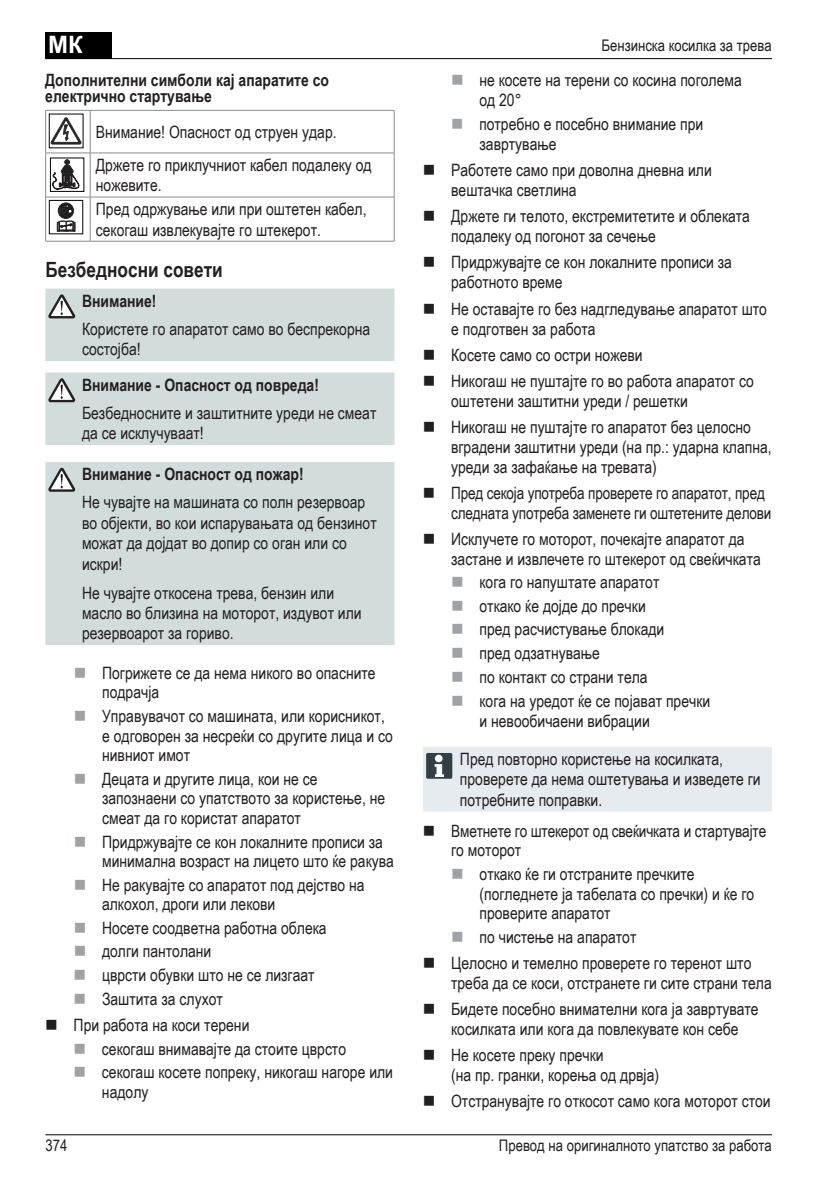
<style>
.page{position:relative;width:840px;height:1191px;background:#fff}
.page>*{position:absolute;margin:0;border:0;box-sizing:border-box;transform-origin:0 0}
.t1{font:700 24px "Arial";color:#fff}
.t2{font:700 21px "Arial Narrow";color:#231f20}
.t3{font:17px/19.6px "Arial Narrow";color:#231f20}
.t4{font:700 17px/16px "Arial Narrow";color:#231f20}
.t5{font:16px "Arial Narrow";color:#231f20}
</style>
<div class="page">
<div style="left:45px;top:32px;width:67px;height:27px;background:#000"></div>
<hr style="left:45px;top:1134px;width:726px;height:1px;background:#000">
<hr style="left:45px;top:58px;width:726px;height:1px;background:#000">
<div style="left:45px;top:289px;width:349px;height:72px;background:#d3dcdd"></div>
<div style="left:45px;top:372px;width:349px;height:73px;background:#d3dcdd"></div>
<div style="left:45px;top:462px;width:349px;height:183px;background:#d3dcdd"></div>
<svg style="left:48px;top:467px;width:27px;height:25px"></svg>
<hr style="left:45px;top:110px;width:45px;height:1px;background:#8a8c8f">
<hr style="left:45px;top:111px;width:1px;height:42px;background:#8a8c8f">
<hr style="left:90px;top:110px;width:304px;height:1px;background:#8a8c8f">
<hr style="left:90px;top:111px;width:1px;height:42px;background:#8a8c8f">
<hr style="left:393px;top:111px;width:1px;height:42px;background:#8a8c8f">
<hr style="left:45px;top:153px;width:45px;height:1px;background:#8a8c8f">
<hr style="left:45px;top:153px;width:1px;height:44px;background:#8a8c8f">
<hr style="left:90px;top:153px;width:304px;height:1px;background:#8a8c8f">
<hr style="left:90px;top:153px;width:1px;height:44px;background:#8a8c8f">
<hr style="left:393px;top:153px;width:1px;height:44px;background:#8a8c8f">
<hr style="left:45px;top:197px;width:45px;height:1px;background:#8a8c8f">
<hr style="left:45px;top:197px;width:1px;height:44px;background:#8a8c8f">
<hr style="left:90px;top:197px;width:304px;height:1px;background:#8a8c8f">
<hr style="left:90px;top:197px;width:1px;height:44px;background:#8a8c8f">
<hr style="left:393px;top:197px;width:1px;height:44px;background:#8a8c8f">
<hr style="left:45px;top:241px;width:45px;height:1px;background:#8a8c8f">
<hr style="left:90px;top:241px;width:304px;height:1px;background:#8a8c8f">
<svg style="left:51px;top:118px;width:30px;height:26px"></svg>
<div style="left:50px;top:158px;width:34px;height:34px;border:1px solid #010202"></div>
<svg style="left:52px;top:160px;width:27px;height:29px"></svg>
<div style="left:49px;top:200px;width:34px;height:34px;border:1px solid #010202"></div>
<svg style="left:57px;top:203px;width:18px;height:29px"></svg>
<div style="left:423px;top:747px;width:348px;height:65px;background:#e6ebef"></div>
<h1 class="t1" style="left:48px;top:29px;width:36px">МК</h1>
<p class="t4" style="left:45px;top:71px;width:285px">Дополнителни симболи кај апаратите со електрично стартување</p>
<p class="t3" style="left:96px;top:115px;width:277px;line-height:33.2px">Внимание! Опасност од струен удар.<br>Држете го приклучниот кабел подалеку од</p>
<p class="t3" style="left:96px;top:173px;width:272px;line-height:23.8px">ножевите.<br>Пред одржување или при оштетен кабел,</p>
<p class="t3" style="left:96px;top:219px;width:226px">секогаш извлекувајте го штекерот.</p>
<p class="t2" style="left:45px;top:254px;width:179px">Безбедносни совети</p>
<p class="t4" style="left:82px;top:292px;width:76px">Внимание!</p>
<p class="t3" style="left:82px;top:318px;width:289px;line-height:20.4px">Користете го апаратот само во беспрекорна состојба!</p>
<p class="t4" style="left:82px;top:376px;width:238px">Внимание - Опасност од повреда!</p>
<p class="t3" style="left:82px;top:402px;width:296px;line-height:20.4px">Безбедносните и заштитните уреди не смеат да се исклучуваат!</p>
<p class="t4" style="left:82px;top:465px;width:223px">Внимание - Опасност од пожар!</p>
<p class="t3" style="left:82px;top:491px;width:296px;line-height:20.4px">Не чувајте на машината со полн резервоар во објекти, во кои испарувањата од бензинот можат да дојдат во допир со оган или со искри!</p>
<p class="t3" style="left:82px;top:581px;width:281px;line-height:20.4px">Не чувајте откосена трева, бензин или масло во близина на моторот, издувот или резервоарот за гориво.</p>
<p class="t3" style="left:102px;top:662px;width:275px">Погрижете се да нема никого во опасните подрачја</p>
<p class="t3" style="left:102px;top:705px;width:292px">Управувачот со машината, или корисникот, е одговорен за несреќи со другите лица и со нивниот имот</p>
<p class="t3" style="left:102px;top:768px;width:284px">Децата и другите лица, кои не се запознаени со упатството за користење, не смеат да го користат апаратот</p>
<p class="t3" style="left:102px;top:831px;width:293px">Придржувајте се кон локалните прописи за минимална возраст на лицето што ќе ракува</p>
<p class="t3" style="left:102px;top:874px;width:264px">Не ракувајте со апаратот под дејство на алкохол, дроги или лекови</p>
<p class="t3" style="left:102px;top:915px;width:226px;line-height:23.6px">Носете соодветна работна облека долги пантолани<br>цврсти обувки што не се лизгаат<br>Заштита за слухот</p>
<p class="t3" style="left:102px;top:1012px;width:292px;line-height:23.6px;text-indent:-28px">При работа на коси терени<br>секогаш внимавајте да стоите цврсто секогаш косете попреку, никогаш нагоре или</p>
<p class="t3" style="left:102px;top:1081px;width:48px">надолу</p>
<p class="t5" style="left:601px;top:34px;width:171px">Бензинска косилка за трева</p>
<p class="t3" style="left:479px;top:70px;width:264px">не косете на терени со косина поголема од 20°</p>
<p class="t3" style="left:479px;top:113px;width:225px">потребно е посебно внимание при завртување</p>
<p class="t3" style="left:451px;top:160px;width:262px">Работете само при доволна дневна или вештачка светлина</p>
<p class="t3" style="left:451px;top:206px;width:300px">Држете ги телото, екстремитетите и облеката подалеку од погонот за сечење</p>
<p class="t3" style="left:451px;top:252px;width:282px">Придржувајте се кон локалните прописи за работното време</p>
<p class="t3" style="left:451px;top:298px;width:317px">Не оставајте го без надгледување апаратот што е подготвен за работа</p>
<p class="t3" style="left:451px;top:341px;width:304px;line-height:26.4px">Косете само со остри ножеви<br>Никогаш не пуштајте го во работа апаратот со</p>
<p class="t3" style="left:451px;top:387px;width:301px;line-height:26.4px">оштетени заштитни уреди / решетки<br>Никогаш не пуштајте го апаратот без целосно</p>
<p class="t3" style="left:451px;top:436px;width:322px">вградени заштитни уреди (на пр.: ударна клапна, уреди за зафаќање на тревата)</p>
<p class="t3" style="left:451px;top:482px;width:321px">Пред секоја употреба проверете го апаратот, пред следната употреба заменете ги оштетените делови</p>
<p class="t3" style="left:451px;top:528px;width:311px">Исклучете го моторот, почекајте апаратот да застане и извлечете го штекерот од свеќичката</p>
<p class="t3" style="left:479px;top:570px;width:232px;line-height:23.8px">кога го напуштате апаратот<br>откако ќе дојде до пречки<br>пред расчистување блокади<br>пред одзатнување<br>по контакт со страни тела<br>кога на уредот ќе се појават пречки</p>
<p class="t3" style="left:479px;top:710px;width:172px">и невообичаени вибрации</p>
<p class="t3" style="left:459px;top:748px;width:302px;line-height:20.4px">Пред повторно користење на косилката, проверете да нема оштетувања и изведете ги потребните поправки.</p>
<p class="t3" style="left:451px;top:820px;width:316px">Вметнете го штекерот од свеќичката и стартувајте го моторот</p>
<p class="t3" style="left:479px;top:863px;width:276px">откако ќе ги отстраните пречките (погледнете ја табелата со пречки) и ќе го проверите апаратот</p>
<p class="t3" style="left:451px;top:923px;width:301px;line-height:26.4px;text-indent:28px">по чистење на апаратот<br>Целосно и темелно проверете го теренот што</p>
<p class="t3" style="left:451px;top:969px;width:322px;line-height:26.4px">треба да се коси, отстранете ги сите страни тела<br>Бидете посебно внимателни кога ја завртувате</p>
<p class="t3" style="left:451px;top:1015px;width:289px;line-height:26.4px">косилката или кога да повлекувате кон себе<br>Не косете преку пречки</p>
<p class="t3" style="left:451px;top:1061px;width:321px;line-height:26.4px">(на пр. гранки, корења од дрвја)<br>Отстранувајте го откосот само кога моторот стои</p>
<p class="t5" style="left:45px;top:1133px;width:23px">374</p>
<p class="t5" style="left:498px;top:1133px;width:274px">Превод на оригиналното упатство за работа</p>
</div>
